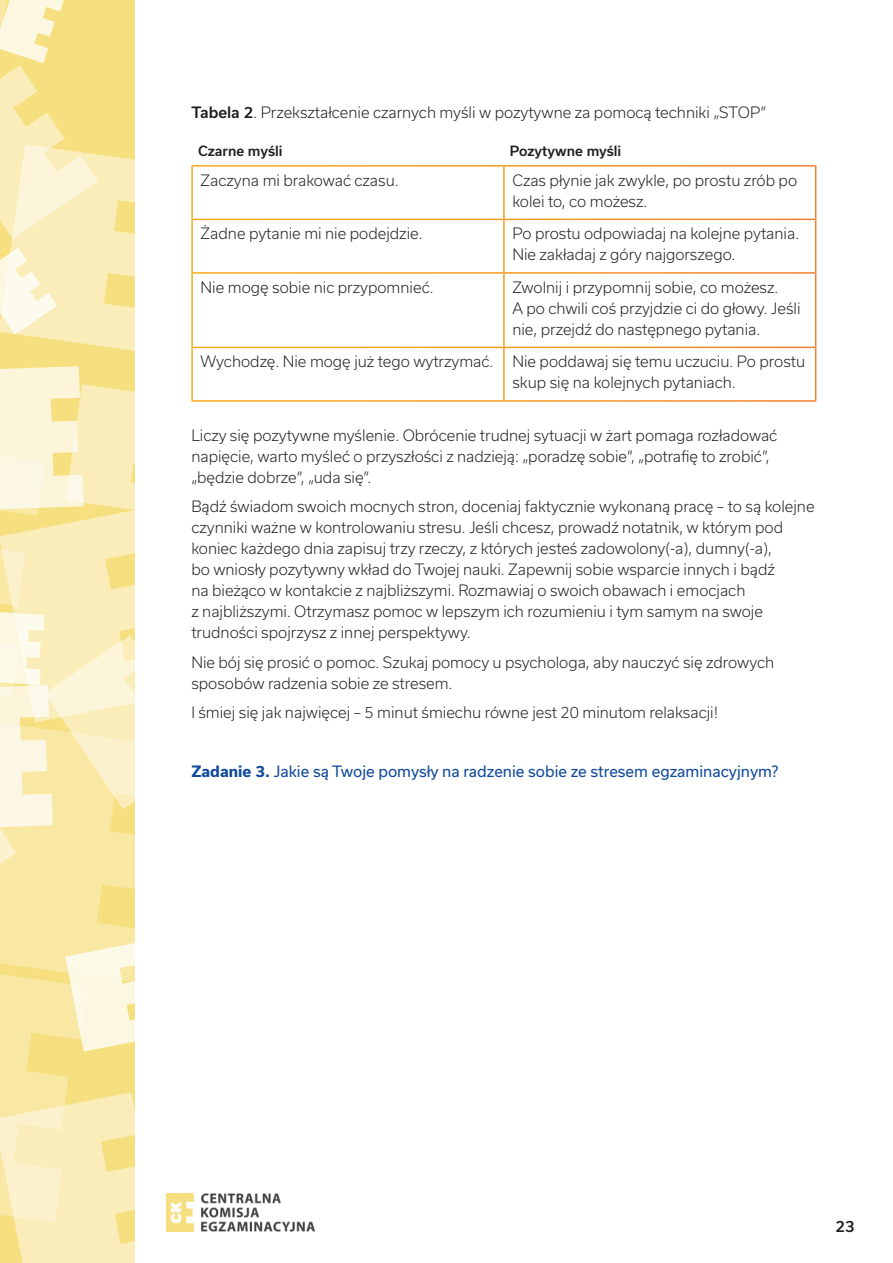
<style>
.page{position:relative;width:893px;height:1263px;background:#fff}
.page>*{position:absolute;margin:0;border:0;box-sizing:border-box;transform-origin:0 0}
.t1{font:300 15px/21px "Usual";color:#231f20}
.t2{font:15px "Usual";color:#114a9a}
.t3{font:500 15px "Usual";color:#231f20}
.t4{font:500 13.5px "Usual";color:#231f20}
.s1{font-weight:500}
.s2{font-weight:700}
</style>
<div class="page">
<img style="left:166px;top:1193px;width:149px;height:38px">
<svg style="left:0;top:0;width:134px;height:351px;background:#f8e9aa"></svg>
<svg style="left:0;top:366px;width:134px;height:897px;background:#f9ecb5"></svg>
<p class="t1" style="left:191px;top:101px;width:576px"><span class="s1">Tabela 2</span>. Przekształcenie czarnych myśli w pozytywne za pomocą techniki „STOP”</p>
<p class="t4" style="left:198px;top:143px;width:86px">Czarne myśli</p>
<p class="t4" style="left:510px;top:143px;width:113px">Pozytywne myśli</p>
<p class="t1" style="left:201px;top:169px;width:200px">Zaczyna mi brakować czasu.</p>
<p class="t1" style="left:512px;top:169px;width:286px">Czas płynie jak zwykle, po prostu zrób po kolei to, co możesz.</p>
<p class="t1" style="left:201px;top:223px;width:223px">Żadne pytanie mi nie podejdzie.</p>
<p class="t1" style="left:512px;top:223px;width:288px">Po prostu odpowiadaj na kolejne pytania.<br>Nie zakładaj z góry najgorszego.</p>
<p class="t1" style="left:201px;top:276px;width:234px">Nie mogę sobie nic przypomnieć.</p>
<p class="t1" style="left:512px;top:276px;width:290px">Zwolnij i przypomnij sobie, co możesz.<br>A po chwili coś przyjdzie ci do głowy. Jeśli nie, przejdź do następnego pytania.</p>
<p class="t1" style="left:201px;top:351px;width:294px">Wychodzę. Nie mogę już tego wytrzymać.</p>
<p class="t1" style="left:512px;top:351px;width:294px">Nie poddawaj się temu uczuciu. Po prostu skup się na kolejnych pytaniach.</p>
<p class="t1" style="left:191px;top:425px;width:587px">Liczy się pozytywne myślenie. Obrócenie trudnej sytuacji w żart pomaga rozładować napięcie, warto myśleć o przyszłości z nadzieją: „poradzę sobie”, „potrafię to zrobić”, „będzie dobrze”, „uda się”.</p>
<p class="t1" style="left:191px;top:496px;width:625px">Bądź świadom swoich mocnych stron, doceniaj faktycznie wykonaną pracę – to są kolejne czynniki ważne w kontrolowaniu stresu. Jeśli chcesz, prowadź notatnik, w którym pod koniec każdego dnia zapisuj trzy rzeczy, z których jesteś zadowolony(-a), dumny(-a),<br>bo wniosły pozytywny wkład do Twojej nauki. Zapewnij sobie wsparcie innych i bądź<br>na bieżąco w kontakcie z najbliższymi. Rozmawiaj o swoich obawach i emocjach<br>z najbliższymi. Otrzymasz pomoc w lepszym ich rozumieniu i tym samym na swoje trudności spojrzysz z innej perspektywy.</p>
<p class="t1" style="left:191px;top:652px;width:584px">Nie bój się prosić o pomoc. Szukaj pomocy u psychologa, aby nauczyć się zdrowych sposobów radzenia sobie ze stresem.</p>
<p class="t1" style="left:191px;top:702px;width:528px">I śmiej się jak najwięcej – 5 minut śmiechu równe jest 20 minutom relaksacji!</p>
<p class="t2" style="left:191px;top:762px;width:589px"><span class="s2">Zadanie 3.</span> Jakie są Twoje pomysły na radzenie sobie ze stresem egzaminacyjnym?</p>
<p class="t3" style="left:836px;top:1217px;width:21px">23</p>
</div>
